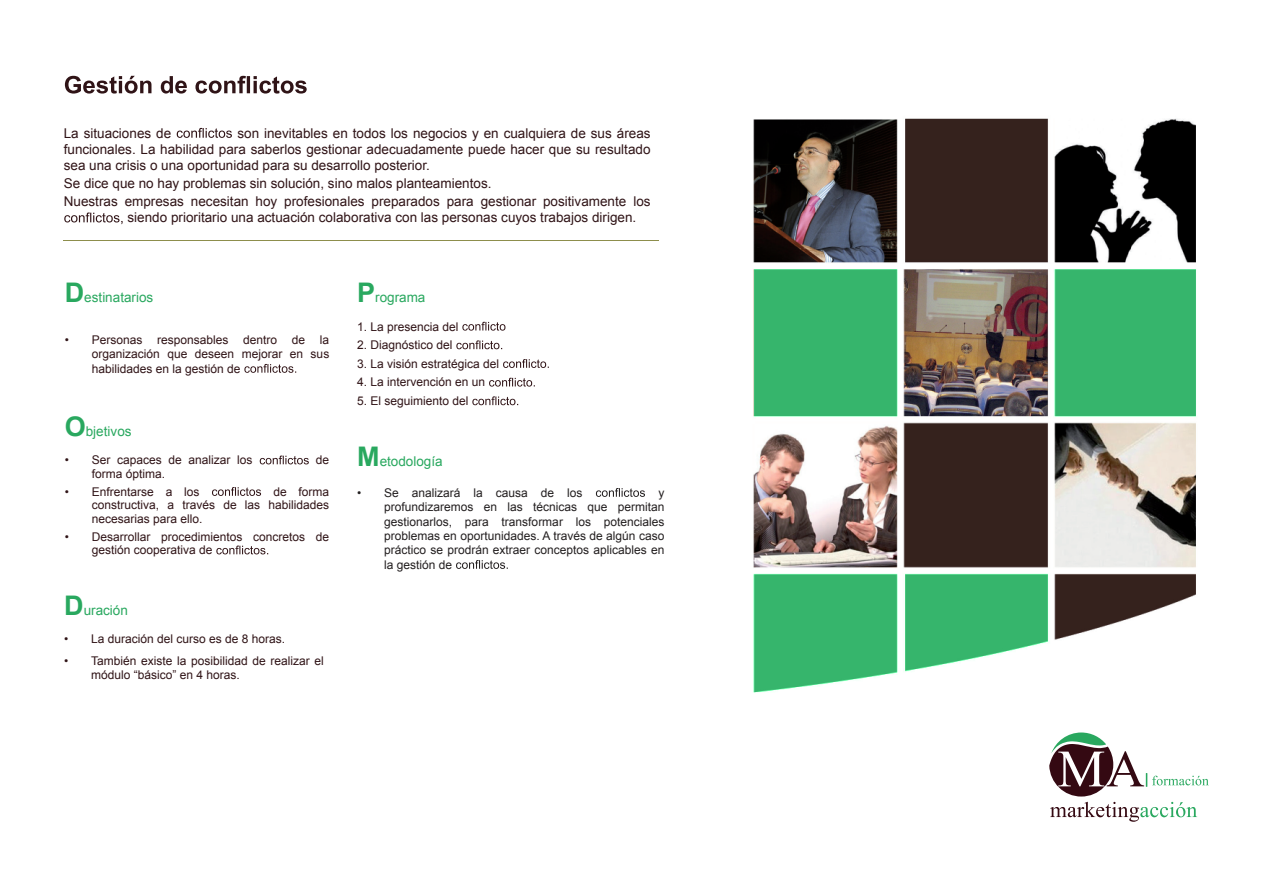
<style>
.page{position:relative;width:1263px;height:893px;background:#fff}
.page>*{position:absolute;margin:0;border:0;box-sizing:border-box;transform-origin:0 0}
.t1{font:13.5px/16.2px "Arial";color:#301417;text-align:justify}
.t2{font:13.5px "Arial";color:#29a85f}
.t3{font:12px/13.5px "Arial";color:#301417;text-align:justify}
.t4{font:12px/14.4px "Arial";color:#231f20;text-align:justify}
.s1{font-weight:700;font-size:27px}
</style>
<div class="page">
<svg style="left:65px;top:76px;width:242px;height:18px"></svg>
<svg style="left:260px;top:456px;width:49px;height:8px"></svg>
<svg style="left:212px;top:487px;width:49px;height:9px"></svg>
<svg style="left:216px;top:546px;width:52px;height:8px"></svg>
<svg style="left:462px;top:322px;width:43px;height:9px"></svg>
<svg style="left:456px;top:340px;width:46px;height:9px"></svg>
<svg style="left:503px;top:359px;width:46px;height:9px"></svg>
<svg style="left:489px;top:378px;width:46px;height:9px"></svg>
<svg style="left:472px;top:396px;width:46px;height:9px"></svg>
<svg style="left:596px;top:488px;width:49px;height:9px"></svg>
<svg style="left:456px;top:560px;width:52px;height:9px"></svg>
<svg style="left:177px;top:128px;width:55px;height:10px"></svg>
<svg style="left:64px;top:212px;width:59px;height:12px"></svg>
<img style="left:753px;top:118px;width:443px;height:522px">
<svg style="left:244px;top:364px;width:52px;height:9px"></svg>
<hr style="left:64px;top:240px;width:595px;height:1px;background:#8d8e4c">
<svg style="left:1050px;top:802px;width:147px;height:20px"></svg>
<svg style="left:1049px;top:732px;width:160px;height:64px"></svg>
<div style="left:754px;top:269px;width:144px;height:148px;background:#36b56c"></div>
<svg style="left:753px;top:570px;width:298px;height:123px;fill:#36b56c"></svg>
<div style="left:1054px;top:269px;width:144px;height:148px;background:#36b56c"></div>
<p class="t1" style="left:64px;top:125px;width:588px;text-indent:174px">son inevitables en todos los negocios y en cualquiera de sus áreas funcionales. La habilidad para saberlos gestionar adecuadamente puede hacer que su resultado sea una crisis o una oportunidad para su desarrollo posterior.</p>
<p class="t1" style="left:64px;top:175px;width:588px;line-height:18px">Se dice que no hay problemas sin solución, sino malos planteamientos.<br>Nuestras empresas necesitan hoy profesionales preparados para gestionar positivamente los</p>
<p class="t1" style="left:128px;top:210px;width:510px">siendo prioritario una actuación colaborativa con las personas cuyos trabajos dirigen.</p>
<p class="t1" style="left:64px;top:125px;width:109px">La situaciones de</p>
<p class="t2" style="left:65px;top:289px;width:90px"><span class="s1">D</span>estinatarios</p>
<p class="t3" style="left:92px;top:333px;width:239px;line-height:14.4px;text-indent:-27px">• Personas responsables dentro de la organización que deseen mejorar en sus habilidades en la gestión de</p>
<p class="t2" style="left:65px;top:423px;width:68px"><span class="s1">O</span>bjetivos</p>
<p class="t3" style="left:65px;top:453px;width:189px">• Ser capaces de analizar los</p>
<p class="t3" style="left:316px;top:453px;width:15px">de</p>
<p class="t3" style="left:92px;top:467px;width:75px">forma óptima.</p>
<p class="t3" style="left:65px;top:485px;width:136px">• Enfrentarse a los</p>
<p class="t3" style="left:92px;top:485px;width:239px;text-indent:182px">de forma constructiva, a través de las habilidades necesarias para ello.</p>
<p class="t3" style="left:92px;top:530px;width:239px;text-indent:-27px">• Desarrollar procedimientos concretos de gestión cooperativa de</p>
<p class="t2" style="left:64px;top:602px;width:65px"><span class="s1">D</span>uración</p>
<p class="t3" style="left:64px;top:632px;width:223px">• La duración del curso es de 8 horas.</p>
<p class="t3" style="left:91px;top:654px;width:234px;line-height:14.4px;text-indent:-27px">• También existe la posibilidad de realizar el módulo “básico” en 4 horas.</p>
<p class="t2" style="left:357px;top:288px;width:70px"><span class="s1">P</span>rograma</p>
<p class="t3" style="left:357px;top:320px;width:103px">1. La presencia del</p>
<p class="t3" style="left:357px;top:338px;width:97px">2. Diagnóstico del</p>
<p class="t3" style="left:357px;top:357px;width:144px">3. La visión estratégica del</p>
<p class="t3" style="left:357px;top:376px;width:130px">4. La intervención en un</p>
<p class="t3" style="left:357px;top:394px;width:113px">5. El seguimiento del</p>
<p class="t2" style="left:357px;top:453px;width:87px"><span class="s1">M</span>etodología</p>
<p class="t4" style="left:357px;top:485px;width:227px">• Se analizará la causa de los</p>
<p class="t4" style="left:384px;top:485px;width:282px;text-indent:274px">y profundizaremos en las técnicas que permitan gestionarlos, para transformar los potenciales problemas en oportunidades. A través de algún caso práctico se prodrán extraer conceptos aplicables en la gestión de</p>
</div>
